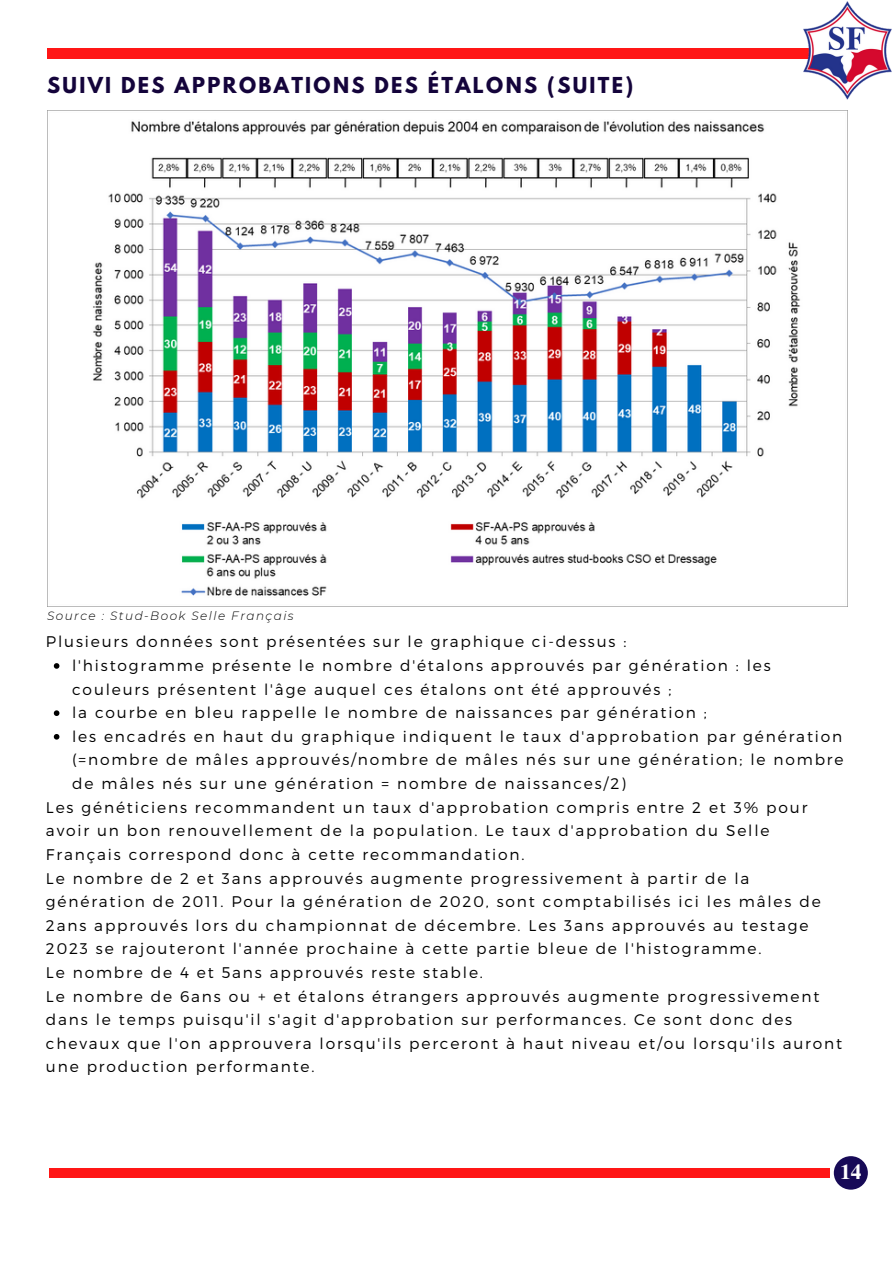
<style>
.page{position:relative;width:893px;height:1264px;background:#fff}
.page>*{position:absolute;margin:0;border:0;box-sizing:border-box;transform-origin:0 0}
.t1{font:700 21.3px "Te X Gyre Termes";color:#fff}
.t2{font:700 19.5px "League Spartan";letter-spacing:.12em;color:#14043b}
.t3{font:300 15.45px/23.5px "Montserrat";letter-spacing:.12em;color:#000}
.t4{font:italic 300 12px "Montserrat";letter-spacing:.12em;color:#000}
</style>
<div class="page">
<div style="left:49px;top:1168px;width:780px;height:9px;background:#ff1616"></div>
<div style="left:47px;top:49px;width:812px;height:10px;background:#ff1616"></div>
<img style="left:801px;top:1px;width:91px;height:99px">
<div style="left:833px;top:1156px;width:34px;height:33px;background:#170a57;border-radius:50%"></div>
<img style="left:47px;top:110px;width:800px;height:496px">
<svg style="left:54px;top:663px;width:5px;height:5px"></svg>
<svg style="left:54px;top:710px;width:5px;height:6px"></svg>
<svg style="left:54px;top:734px;width:5px;height:5px"></svg>
<p class="t2" style="left:47px;top:75px;width:587px">SUIVI DES APPROBATIONS DES ÉTALONS (SUITE)</p>
<p class="t4" style="left:47px;top:608px;width:248px">Source : Stud-Book Selle Français</p>
<p class="t3" style="left:72px;top:653px;width:773px">l'histogramme présente le nombre d'étalons approuvés par génération : les couleurs présentent l'âge auquel ces étalons ont été approuvés ;<br>la courbe en bleu rappelle le nombre de naissances par génération ;<br>les encadrés en haut du graphique indiquent le taux d'approbation par génération (=nombre de mâles approuvés/nombre de mâles nés sur une génération; le nombre de mâles nés sur une génération = nombre de naissances/2)</p>
<p class="t3" style="left:46px;top:629px;width:582px">Plusieurs données sont présentées sur le graphique ci-dessus :</p>
<p class="t3" style="left:46px;top:794px;width:797px">Les généticiens recommandent un taux d'approbation compris entre 2 et 3% pour avoir un bon renouvellement de la population. Le taux d'approbation du Selle Français correspond donc à cette recommandation.<br>Le nombre de 2 et 3ans approuvés augmente progressivement à partir de la génération de 2011. Pour la génération de 2020, sont comptabilisés ici les mâles de 2ans approuvés lors du championnat de décembre. Les 3ans approuvés au testage 2023 se rajouteront l'année prochaine à cette partie bleue de l'histogramme.<br>Le nombre de 4 et 5ans approuvés reste stable.<br>Le nombre de 6ans ou + et étalons étrangers approuvés augmente progressivement dans le temps puisqu'il s'agit d'approbation sur performances. Ce sont donc des chevaux que l'on approuvera lorsqu'ils perceront à haut niveau et/ou lorsqu'ils auront une production performante.</p>
<h1 class="t1" style="left:840px;top:1155px;width:23px">14</h1>
</div>
